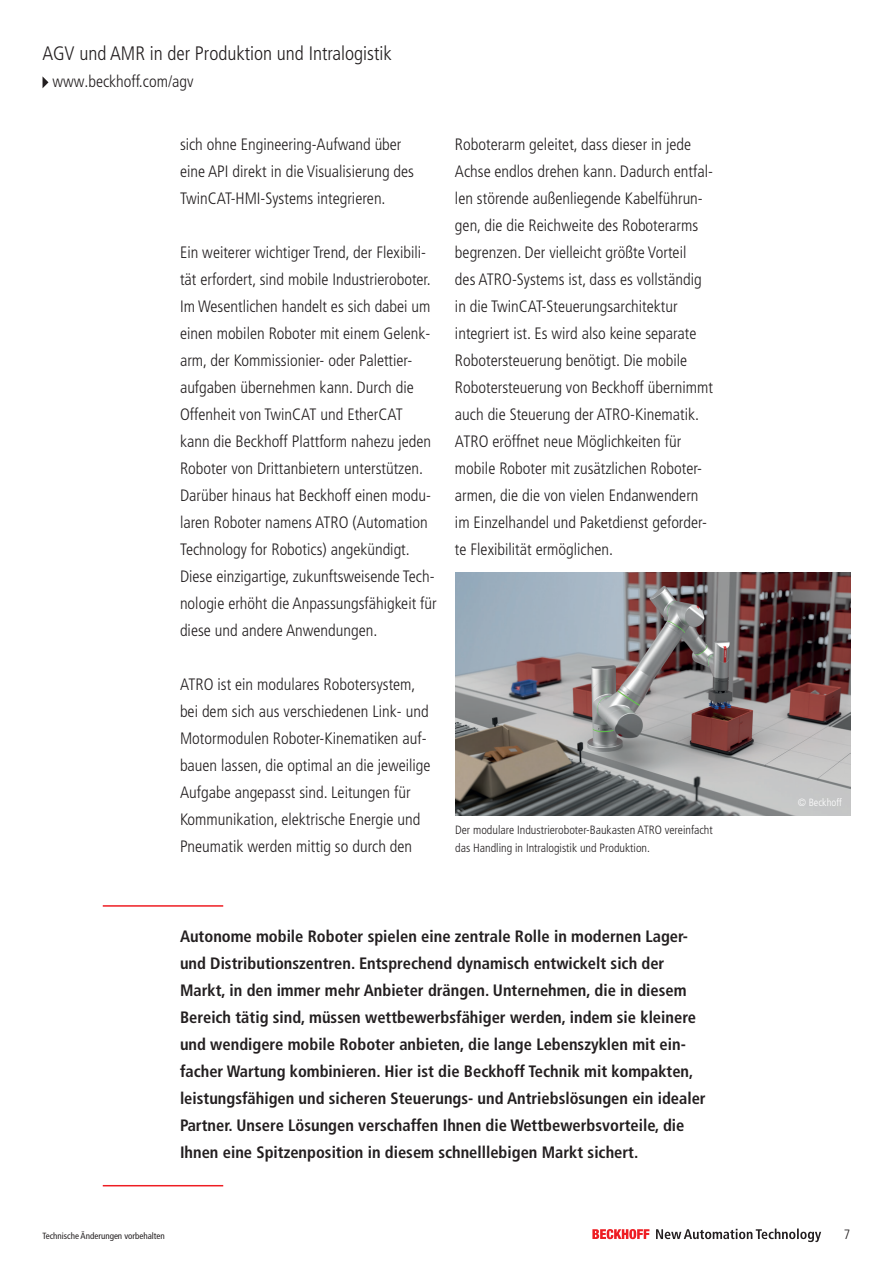
<style>
.page{position:relative;width:893px;height:1263px;background:#fff}
.page>*{position:absolute;margin:0;border:0;box-sizing:border-box;transform-origin:0 0}
.t1{font:300 condensed 19.5px "Frutiger LT Pro";color:#231f20}
.t2{font:300 condensed 16.5px/27px "Frutiger LT Pro";color:#231f20}
.t3{font:700 condensed 16.5px/27px "Frutiger LT Pro";color:#231f20}
.t4{font:300 condensed 13.5px "Frutiger LT Pro";color:#231f20}
.t5{font:300 condensed 12px/18px "Frutiger LT Pro";color:#231f20}
.t6{font:300 condensed 10.5px "Frutiger LT Pro";color:#fff}
.t7{font:condensed 9px "Frutiger LT Pro";color:#231f20}
</style>
<div class="page">
<svg style="left:656px;top:1228px;width:165px;height:14px"></svg>
<svg style="left:592px;top:1229px;width:57px;height:10px"></svg>
<svg style="left:43px;top:77px;width:5px;height:11px"></svg>
<img style="left:456px;top:573px;width:394px;height:243px">
<hr style="left:103px;top:905px;width:120px;height:2px;background:#ee1d23">
<hr style="left:103px;top:1185px;width:120px;height:1px;background:#ee1d23">
<p class="t1" style="left:43px;top:42px;width:351px">AGV und AMR in der Produktion und Intralogistik</p>
<p class="t2" style="left:52px;top:68px;width:143px">www.beckhoff.com/agv</p>
<p class="t2" style="left:180px;top:131px;width:236px">sich ohne Engineering-Aufwand über eine API direkt in die Visualisierung des<br>TwinCAT-HMI-Systems integrieren.</p>
<p class="t2" style="left:180px;top:239px;width:258px">Ein weiterer wichtiger Trend, der Flexibili&shy;tät erfordert, sind mobile Industrieroboter.<br>Im Wesentlichen handelt es sich dabei um einen mobilen Roboter mit einem Gelenk&shy;arm, der Kommissionier- oder Palettier&shy;aufgaben übernehmen kann. Durch die Offenheit von TwinCAT und EtherCAT<br>kann die Beckhoff Plattform nahezu jeden Roboter von Drittanbietern unterstützen.<br>Darüber hinaus hat Beckhoff einen modu&shy;laren Roboter namens ATRO (Automation Technology for Robotics) angekündigt.<br>Diese einzigartige, zukunftsweisende Tech&shy;nologie erhöht die Anpassungsfähigkeit für diese und andere Anwendungen.</p>
<p class="t2" style="left:180px;top:671px;width:252px">ATRO ist ein modulares Robotersystem, bei dem sich aus verschiedenen Link- und Motormodulen Roboter-Kinematiken auf&shy;bauen lassen, die optimal an die jeweilige Aufgabe angepasst sind. Leitungen für Kommunikation, elektrische Energie und Pneumatik werden mittig so durch den</p>
<p class="t2" style="left:455px;top:131px;width:259px">Roboterarm geleitet, dass dieser in jede Achse endlos drehen kann. Dadurch entfal&shy;len störende außenliegende Kabelführun&shy;gen, die die Reichweite des Roboterarms begrenzen. Der vielleicht größte Vorteil<br>des ATRO-Systems ist, dass es vollständig in die TwinCAT-Steuerungsarchitektur integriert ist. Es wird also keine separate Robotersteuerung benötigt. Die mobile Robotersteuerung von Beckhoff übernimmt auch die Steuerung der ATRO-Kinematik.<br>ATRO eröffnet neue Möglichkeiten für mobile Roboter mit zusätzlichen Roboter&shy;armen, die die von vielen Endanwendern im Einzelhandel und Paketdienst geforder&shy;te Flexibilität ermöglichen.</p>
<p class="t5" style="left:455px;top:821px;width:259px">Der modulare Industrieroboter-Baukasten ATRO vereinfacht das Handling in Intralogistik und Produktion.</p>
<p class="t3" style="left:180px;top:923px;width:527px">Autonome mobile Roboter spielen eine zentrale Rolle in modernen Lager&shy;und Distributionszentren. Entsprechend dynamisch entwickelt sich der Markt, in den immer mehr Anbieter drängen. Unternehmen, die in diesem Bereich tätig sind, müssen wettbewerbsfähiger werden, indem sie kleinere und wendigere mobile Roboter anbieten, die lange Lebenszyklen mit ein&shy;facher Wartung kombinieren. Hier ist die Beckhoff Technik mit kompakten, leistungsfähigen und sicheren Steuerungs- und Antriebslösungen ein idealer Partner. Unsere Lösungen verschaffen Ihnen die Wettbewerbsvorteile, die Ihnen eine Spitzenposition in diesem schnelllebigen Markt sichert.</p>
<p class="t6" style="left:798px;top:796px;width:46px">© Beckhoff</p>
<p class="t7" style="left:43px;top:1230px;width:124px">Technische Änderungen vorbehalten</p>
<p class="t4" style="left:844px;top:1226px;width:8px">7</p>
</div>
